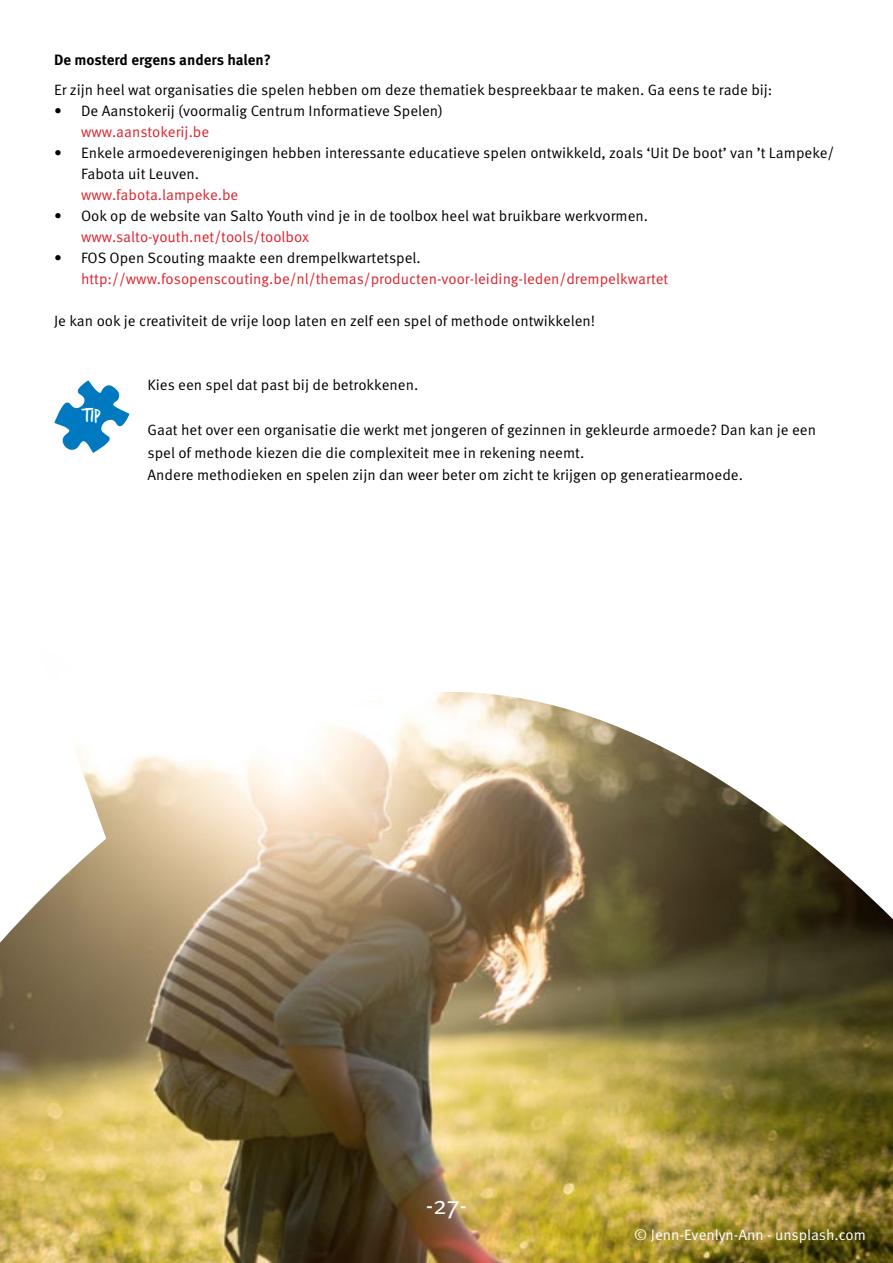
<style>
.page{position:relative;width:893px;height:1263px;background:#fff}
.page>*{position:absolute;margin:0;border:0;box-sizing:border-box;transform-origin:0 0}
.t1{font:25.5px "Meta Pro";color:#fff}
.t2{font:20.4px "Trash Hand";color:#fff}
.t3{font:15px/22.5px "Meta Pro";color:#000}
.t4{font:15px "Meta Pro";color:#dc232d}
.t5{font:15px "Meta Pro";letter-spacing:-.005em;color:#fff}
.t6{font:700 15px "Meta Pro";letter-spacing:-.005em;color:#000}
</style>
<div class="page">
<img style="left:0;top:692px;width:893px;height:571px">
<svg style="left:55px;top:381px;width:74px;height:72px"></svg>
<p class="t6" style="left:54px;top:51px;width:219px">De mosterd ergens anders halen?</p>
<p class="t3" style="left:54px;top:79px;width:720px">Er zijn heel wat organisaties die spelen hebben om deze thematiek bespreekbaar te maken. Ga eens te rade bij:</p>
<p class="t3" style="left:54px;top:100px;width:391px">• De Aanstokerij (voormalig Centrum Informatieve Spelen)</p>
<p class="t4" style="left:81px;top:123px;width:130px">www.aanstokerij.be</p>
<p class="t3" style="left:81px;top:142px;width:755px;line-height:21px;text-indent:-27px">• Enkele armoedeverenigingen hebben interessante educatieve spelen ontwikkeld, zoals ‘Uit De boot’ van ’t Lampeke/<br>Fabota uit Leuven.</p>
<p class="t4" style="left:81px;top:186px;width:159px">www.fabota.lampeke.be</p>
<p class="t3" style="left:54px;top:205px;width:596px">• Ook op de website van Salto Youth vind je in de toolbox heel wat bruikbare werkvormen.</p>
<p class="t4" style="left:81px;top:228px;width:229px">www.salto-youth.net/tools/toolbox</p>
<p class="t3" style="left:54px;top:247px;width:368px">• FOS Open Scouting maakte een drempelkwartetspel.</p>
<p class="t4" style="left:81px;top:270px;width:589px">http://www.fosopenscouting.be/nl/themas/producten-voor-leiding-leden/drempelkwartet</p>
<p class="t3" style="left:54px;top:310px;width:543px">Je kan ook je creativiteit de vrije loop laten en zelf een spel of methode ontwikkelen!</p>
<h2 class="t2" style="left:83px;top:405px;width:20px">TIP</h2>
<p class="t3" style="left:148px;top:374px;width:272px">Kies een spel dat past bij de betrokkenen.</p>
<p class="t3" style="left:148px;top:419px;width:670px">Gaat het over een organisatie die werkt met jongeren of gezinnen in gekleurde armoede? Dan kan je een spel of methode kiezen die die complexiteit mee in rekening neemt.<br>Andere methodieken en spelen zijn dan weer beter om zicht te krijgen op generatiearmoede.</p>
<h1 class="t1" style="left:426px;top:1190px;width:43px">-27-</h1>
<p class="t5" style="left:634px;top:1226px;width:233px">© Jenn-Evenlyn-Ann - unsplash.com</p>
</div>
